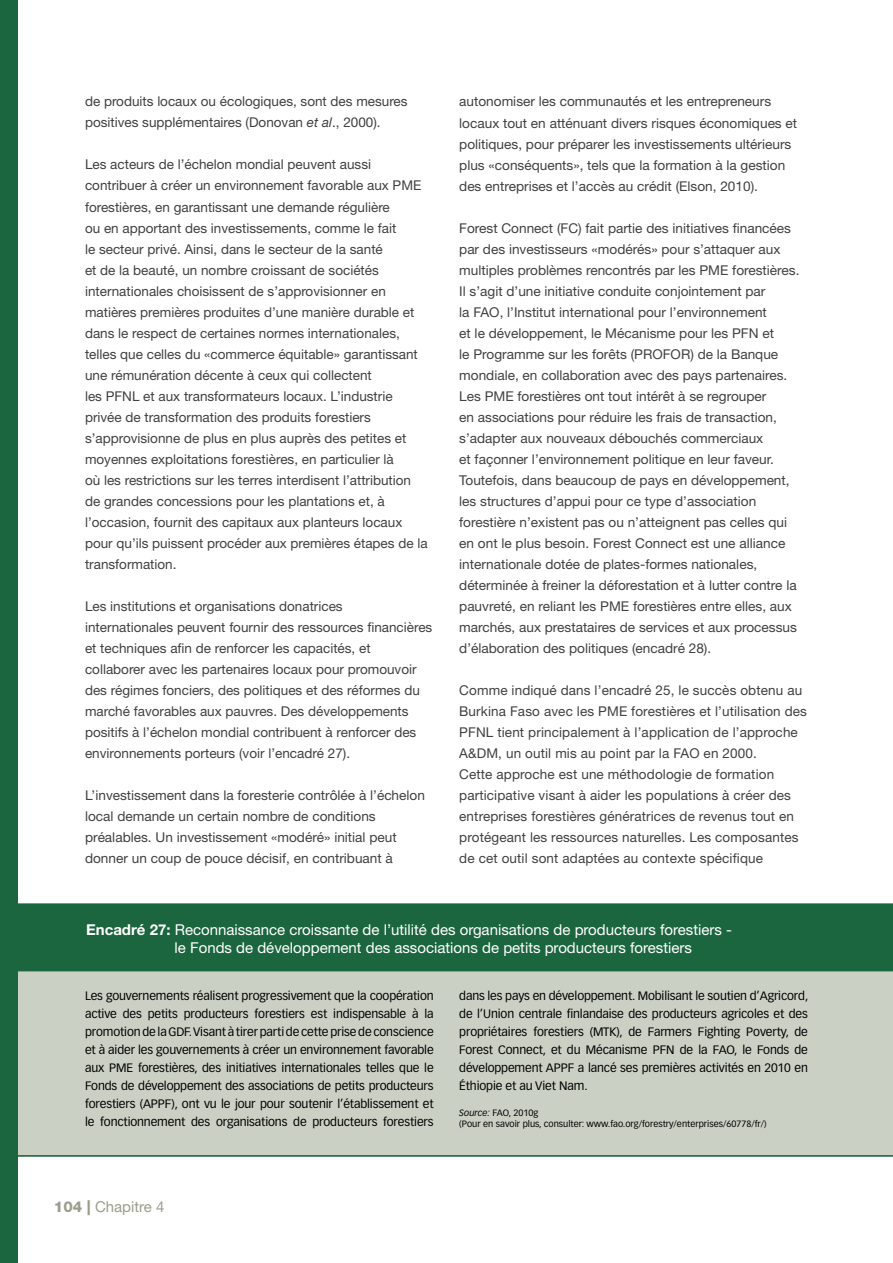
<style>
.page{position:relative;width:893px;height:1263px;background:#fff}
.page>*{position:absolute;margin:0;border:0;box-sizing:border-box;transform-origin:0 0}
.t1{font:15px/18px "Helvetica Neue";color:#fff}
.t2{font:15px "Helvetica Neue";color:#9c9d8c}
.t3{font:13.5px/21px "Helvetica Neue";color:#414042}
.t4{font:12px/18px "Vectora LH";letter-spacing:-.01em;color:#000;text-align:justify}
.t5{font:9px/10.8px "Vectora LH";color:#000}
.s1{font-style:italic}
.s2{font-weight:700}
.s3{font-weight:800}
</style>
<div class="page">
<div style="left:0;top:960px;width:893px;height:196px;background:#cbd0c5"></div>
<div style="left:0;top:904px;width:892px;height:67px;background:#1b663f"></div>
<div style="left:0;top:903px;width:893px;height:68px;border:2px solid #1b663f"></div>
<hr style="left:1px;top:1155px;width:892px;height:1px;background:#1b663f">
<div style="left:0;top:0;width:17px;height:1263px;background:#1b663f"></div>
<p class="t3" style="left:85px;top:91px;width:324px">de produits locaux ou écologiques, sont des mesures positives supplémentaires (Donovan <span class="s1">et al</span>., 2000).</p>
<p class="t3" style="left:85px;top:154px;width:344px">Les acteurs de l’échelon mondial peuvent aussi contribuer à créer un environnement favorable aux PME forestières, en garantissant une demande régulière<br>ou en apportant des investissements, comme le fait<br>le secteur privé. Ainsi, dans le secteur de la santé<br>et de la beauté, un nombre croissant de sociétés internationales choisissent de s’approvisionner en matières premières produites d’une manière durable et dans le respect de certaines normes internationales, telles que celles du «commerce équitable» garantissant une rémunération décente à ceux qui collectent<br>les PFNL et aux transformateurs locaux. L’industrie privée de transformation des produits forestiers s’approvisionne de plus en plus auprès des petites et moyennes exploitations forestières, en particulier là<br>où les restrictions sur les terres interdisent l’attribution de grandes concessions pour les plantations et, à l’occasion, fournit des capitaux aux planteurs locaux pour qu’ils puissent procéder aux premières étapes de la transformation.</p>
<p class="t3" style="left:85px;top:595px;width:349px">Les institutions et organisations donatrices internationales peuvent fournir des ressources financières et techniques afin de renforcer les capacités, et collaborer avec les partenaires locaux pour promouvoir des régimes fonciers, des politiques et des réformes du marché favorables aux pauvres. Des développements positifs à l’échelon mondial contribuent à renforcer des environnements porteurs (voir l’encadré 27).</p>
<p class="t3" style="left:85px;top:784px;width:341px">L’investissement dans la foresterie contrôlée à l’échelon local demande un certain nombre de conditions préalables. Un investissement «modéré» initial peut donner un coup de pouce décisif, en contribuant à</p>
<p class="t3" style="left:459px;top:91px;width:339px">autonomiser les communautés et les entrepreneurs locaux tout en atténuant divers risques économiques et politiques, pour préparer les investissements ultérieurs plus «conséquents», tels que la formation à la gestion des entreprises et l’accès au crédit (Elson, 2010).</p>
<p class="t3" style="left:459px;top:217px;width:342px">Forest Connect (FC) fait partie des initiatives financées par des investisseurs «modérés» pour s’attaquer aux multiples problèmes rencontrés par les PME forestières.<br>Il s’agit d’une initiative conduite conjointement par<br>la FAO, l’Institut international pour l’environnement<br>et le développement, le Mécanisme pour les PFN et<br>le Programme sur les forêts (PROFOR) de la Banque mondiale, en collaboration avec des pays partenaires.<br>Les PME forestières ont tout intérêt à se regrouper<br>en associations pour réduire les frais de transaction, s’adapter aux nouveaux débouchés commerciaux<br>et façonner l’environnement politique en leur faveur.<br>Toutefois, dans beaucoup de pays en développement, les structures d’appui pour ce type d’association forestière n’existent pas ou n’atteignent pas celles qui en ont le plus besoin. Forest Connect est une alliance internationale dotée de plates-formes nationales, déterminée à freiner la déforestation et à lutter contre la pauvreté, en reliant les PME forestières entre elles, aux marchés, aux prestataires de services et aux processus d’élaboration des politiques (encadré 28).</p>
<p class="t3" style="left:459px;top:679px;width:349px">Comme indiqué dans l’encadré 25, le succès obtenu au Burkina Faso avec les PME forestières et l’utilisation des PFNL tient principalement à l’application de l’approche A&amp;DM, un outil mis au point par la FAO en 2000.<br>Cette approche est une méthodologie de formation participative visant à aider les populations à créer des entreprises forestières génératrices de revenus tout en protégeant les ressources naturelles. Les composantes de cet outil sont adaptées au contexte spécifique</p>
<p class="t1" style="left:175px;top:921px;width:559px;text-indent:-88px"><span class="s2">Encadré 27:</span> Reconnaissance croissante de l’utilité des organisations de producteurs forestiers - le Fonds de développement des associations de petits producteurs forestiers</p>
<p class="t4" style="left:85px;top:986px;width:350px">Les gouvernements réalisent progressivement que la coopération active des petits producteurs forestiers est indispensable à la promotion de la GDF. Visant à tirer parti de cette prise de conscience et à aider les gouvernements à créer un environnement favorable aux PME forestières, des initiatives internationales telles que le Fonds de développement des associations de petits producteurs forestiers (APPF), ont vu le jour pour soutenir l’établissement et le fonctionnement des organisations de producteurs forestiers</p>
<p class="t4" style="left:459px;top:986px;width:351px">dans les pays en développement. Mobilisant le soutien d’Agricord, de l’Union centrale finlandaise des producteurs agricoles et des propriétaires forestiers (MTK), de Farmers Fighting Poverty, de Forest Connect, et du Mécanisme PFN de la FAO, le Fonds de développement APPF a lancé ses premières activités en 2010 en Éthiopie et au Viet Nam.</p>
<p class="t5" style="left:459px;top:1107px;width:309px"><span class="s1">Source:</span> FAO, 2010g<br>(Pour en savoir plus, consulter: www.fao.org/forestry/enterprises/60778/fr/)</p>
<p class="t2" style="left:54px;top:1198px;width:112px"><span class="s3">104 |</span> Chapitre 4</p>
</div>
